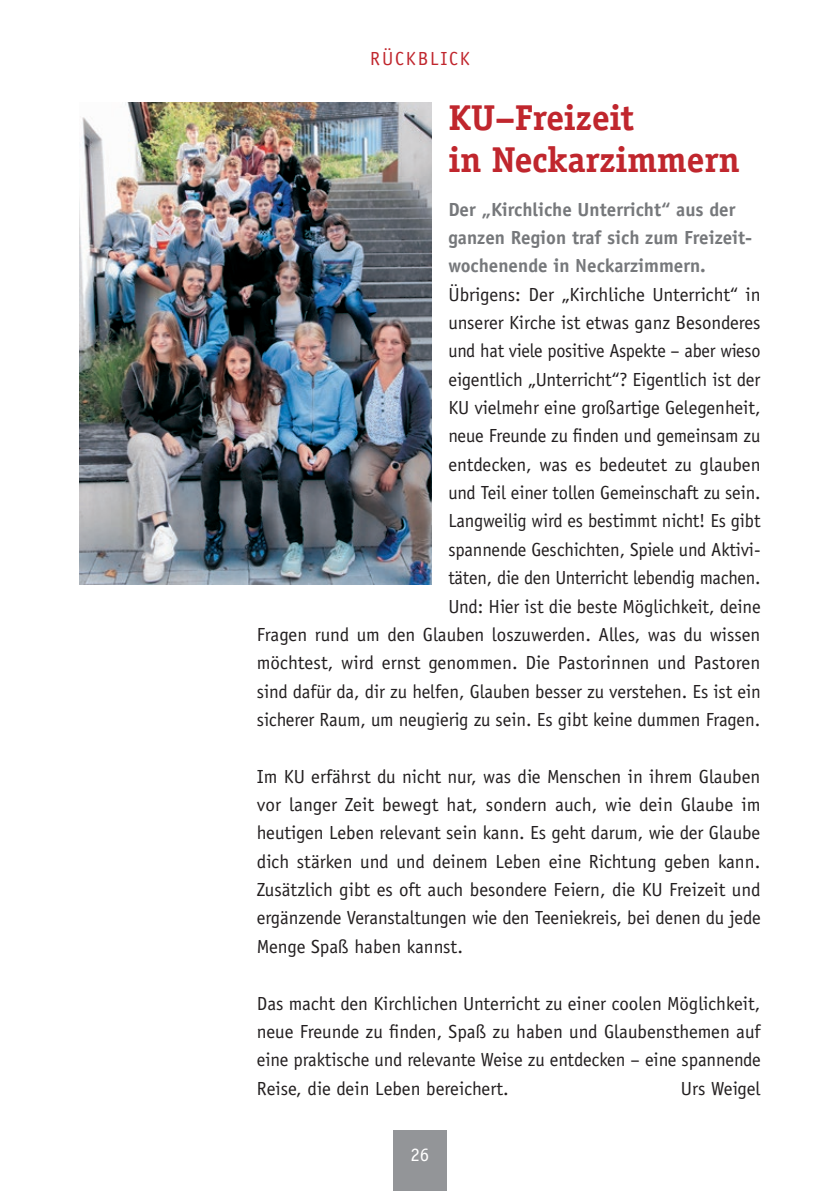
<style>
.page{position:relative;width:840px;height:1191px;background:#fff}
.page>*{position:absolute;margin:0;border:0;box-sizing:border-box;transform-origin:0 0}
.t1{font:700 36px/42px "Officina Serif Std";letter-spacing:-.01em;color:#c0262d}
.t2{font:19px/28.4px "Officina Sans Std";letter-spacing:-.005em;color:#231f20;text-align:justify}
.t3{font:700 19px/28.4px "Officina Sans Std";color:#76787b}
.t4{font:19px "Officina Sans Std";letter-spacing:.1em;color:#c0262d}
.t5{font:19px "Officina Sans Std";color:#fff}
</style>
<div class="page">
<img style="left:79px;top:102px;width:352px;height:482px">
<div style="left:393px;top:1130px;width:53px;height:61px;background:#939598"></div>
<p class="t4" style="left:370px;top:47px;width:101px">RÜCKBLICK</p>
<h1 class="t1" style="left:448px;top:97px;width:293px">KU–Freizeit<br>in Neckarzimmern</h1>
<p class="t3" style="left:448px;top:195px;width:305px">Der „Kirchliche Unterricht“ aus der ganzen Region traf sich zum Freizeit&shy;wochenende in Neckarzimmern.</p>
<p class="t2" style="left:257px;top:280px;width:505px;text-align:right">Übrigens: Der „Kirchliche Unterricht“ in<br>unserer Kirche ist etwas ganz Besonderes<br>und hat viele positive Aspekte – aber wieso<br>eigentlich „Unterricht“? Eigentlich ist der<br>KU vielmehr eine großartige Gelegenheit,<br>neue Freunde zu finden und gemeinsam zu<br>entdecken, was es bedeutet zu glauben<br>und Teil einer tollen Gemeinschaft zu sein.<br>Langweilig wird es bestimmt nicht! Es gibt<br>spannende Geschichten, Spiele und Aktivi-<br>täten, die den Unterricht lebendig machen.<br>Und: Hier ist die beste Möglichkeit, deine<br>Fragen rund um den Glauben loszuwerden. Alles, was du wissen möchtest, wird ernst genommen. Die Pastorinnen und Pastoren sind dafür da, dir zu helfen, Glauben besser zu verstehen. Es ist ein sicherer Raum, um neugierig zu sein. Es gibt keine dummen Fragen.</p>
<p class="t2" style="left:257px;top:762px;width:505px">Im KU erfährst du nicht nur, was die Menschen in ihrem Glauben vor langer Zeit bewegt hat, sondern auch, wie dein Glaube im heutigen Leben relevant sein kann. Es geht darum, wie der Glaube dich stärken und und deinem Leben eine Richtung geben kann.<br>Zusätzlich gibt es oft auch besondere Feiern, die KU Freizeit und ergänzende Veranstaltungen wie den Teeniekreis, bei denen du jede Menge Spaß haben kannst.</p>
<p class="t2" style="left:257px;top:989px;width:505px">Das macht den Kirchlichen Unterricht zu einer coolen Möglichkeit, neue Freunde zu finden, Spaß zu haben und Glaubensthemen auf eine praktische und relevante Weise zu entdecken – eine spannende Reise, die dein Leben bereichert.</p>
<p class="t2" style="left:680px;top:1074px;width:81px">Urs Weigel</p>
<p class="t5" style="left:410px;top:1143px;width:20px">26</p>
</div>
